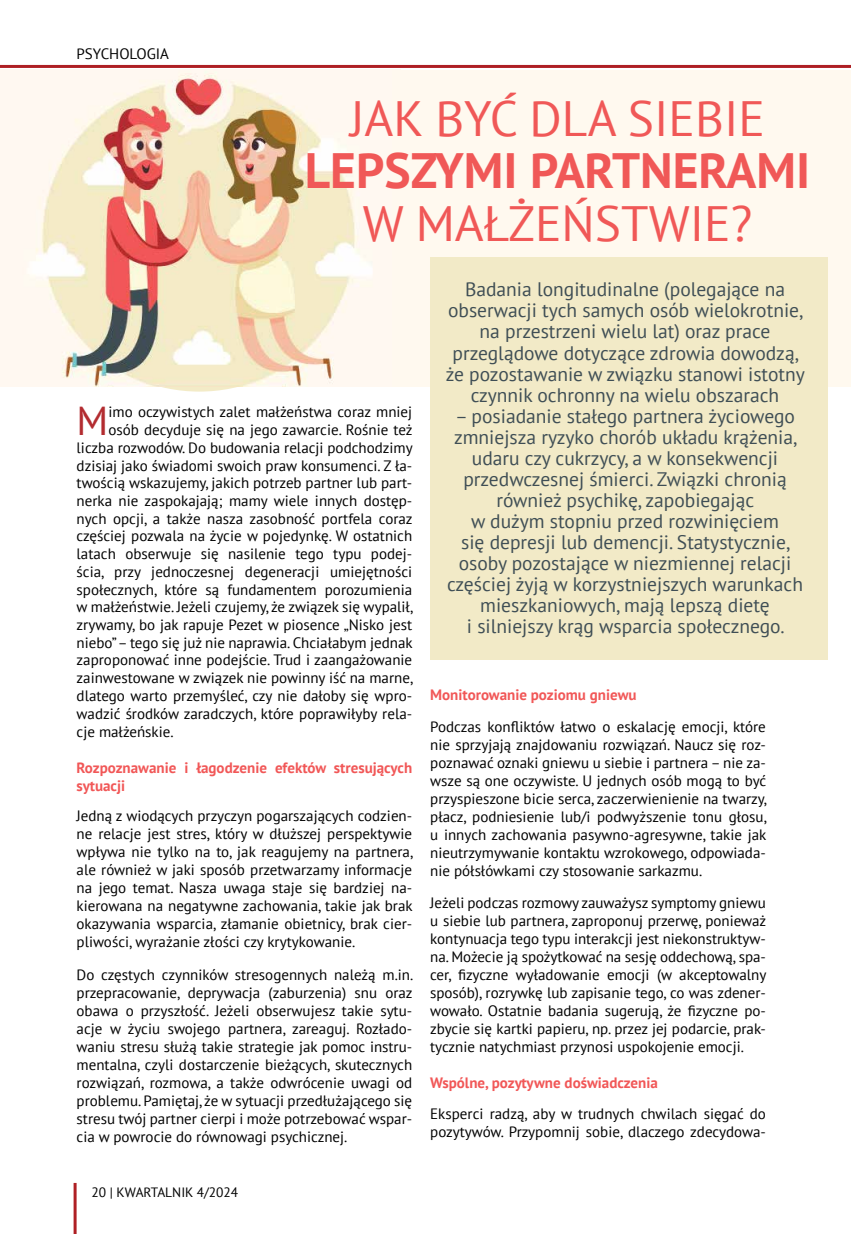
<style>
.page{position:relative;width:851px;height:1234px;background:#fff}
.page>*{position:absolute;margin:0;border:0;box-sizing:border-box;transform-origin:0 0}
.t1{font:49.5px "PT Sans";color:#f05857}
.t2{font:700 49.5px "PT Sans";color:#f05857}
.t3{font:40.35px "PT Sans";color:#b32c30}
.t4{font:19.5px/21px "PT Sans";color:#3f4e55;text-align:center}
.t5{font:15px/18px "PT Sans";color:#000;text-align:justify}
.t6{font:700 15px/18px "PT Sans";color:#f15757}
.t7{font:13.5px "PT Sans";color:#000}
</style>
<div class="page">
<hr style="left:0;top:65px;width:850px;height:3px;background:#ae1f24">
<hr style="left:74px;top:1182px;width:3px;height:51px;background:#af2024">
<img style="left:0;top:69px;width:400px;height:317px">
<div style="left:393px;top:70px;width:457px;height:316px;background:#fff9ef"></div>
<div style="left:430px;top:257px;width:397px;height:402px;background:#f2eac7"></div>
<p class="t5" style="left:77px;top:45px;width:94px">PSYCHOLOGIA</p>
<h1 class="t1" style="left:350px;top:86px;width:416px">JAK BYĆ DLA SIEBIE</h1>
<h1 class="t2" style="left:305px;top:138px;width:507px">LEPSZYMI PARTNERAMI</h1>
<h1 class="t1" style="left:363px;top:191px;width:391px">W MAŁŻEŃSTWIE?</h1>
<h2 class="t3" style="left:77px;top:395px;width:33px">M</h2>
<p class="t5" style="left:108px;top:402px;width:305px">imo oczywistych zalet małżeństwa coraz mniej</p>
<p class="t5" style="left:108px;top:420px;width:305px">osób decyduje się na jego zawarcie. Rośnie też</p>
<p class="t5" style="left:77px;top:438px;width:337px">liczba rozwodów. Do budowania relacji podchodzimy</p>
<p class="t5" style="left:77px;top:456px;width:337px">dzisiaj jako świadomi swoich praw konsumenci. Z ła-</p>
<p class="t5" style="left:77px;top:473px;width:337px">twością wskazujemy, jakich potrzeb partner lub part-</p>
<p class="t5" style="left:77px;top:491px;width:337px">nerka nie zaspokajają; mamy wiele innych dostęp-</p>
<p class="t5" style="left:77px;top:509px;width:337px">nych opcji, a także nasza zasobność portfela coraz</p>
<p class="t5" style="left:77px;top:526px;width:337px">częściej pozwala na życie w pojedynkę. W ostatnich</p>
<p class="t5" style="left:77px;top:544px;width:337px">latach obserwuje się nasilenie tego typu podej-</p>
<p class="t5" style="left:77px;top:562px;width:337px">ścia, przy jednoczesnej degeneracji umiejętności</p>
<p class="t5" style="left:77px;top:579px;width:337px">społecznych, które są fundamentem porozumienia</p>
<p class="t5" style="left:77px;top:597px;width:338px">w małżeństwie. Jeżeli czujemy, że związek się wypalił,</p>
<p class="t5" style="left:77px;top:615px;width:337px">zrywamy, bo jak rapuje Pezet w piosence „Nisko jest</p>
<p class="t5" style="left:77px;top:633px;width:337px">niebo” – tego się już nie naprawia. Chciałabym jednak</p>
<p class="t5" style="left:77px;top:650px;width:337px">zaproponować inne podejście. Trud i zaangażowanie</p>
<p class="t5" style="left:77px;top:668px;width:338px">zainwestowane w związek nie powinny iść na marne,</p>
<p class="t5" style="left:77px;top:686px;width:337px">dlatego warto przemyśleć, czy nie dałoby się wpro-</p>
<p class="t5" style="left:77px;top:703px;width:337px">wadzić środków zaradczych, które poprawiłyby rela-</p>
<p class="t5" style="left:77px;top:721px;width:99px">cje małżeńskie.</p>
<p class="t6" style="left:77px;top:757px;width:337px">Rozpoznawanie i łagodzenie efektów stresujących sytuacji</p>
<p class="t5" style="left:77px;top:805px;width:338px">Jedną z wiodących przyczyn pogarszających codzien&shy;ne relacje jest stres, który w dłuższej perspektywie wpływa nie tylko na to, jak reagujemy na partnera, ale również w jaki sposób przetwarzamy informacje na jego temat. Nasza uwaga staje się bardziej na&shy;kierowana na negatywne zachowania, takie jak brak okazywania wsparcia, złamanie obietnicy, brak cier&shy;pliwości, wyrażanie złości czy krytykowanie.</p>
<p class="t5" style="left:77px;top:964px;width:338px">Do częstych czynników stresogennych należą m.in. przepracowanie, deprywacja (zaburzenia) snu oraz obawa o przyszłość. Jeżeli obserwujesz takie sytu&shy;acje w życiu swojego partnera, zareaguj. Rozłado&shy;waniu stresu służą takie strategie jak pomoc instru&shy;mentalna, czyli dostarczenie bieżących, skutecznych rozwiązań, rozmowa, a także odwrócenie uwagi od problemu. Pamiętaj, że w sytuacji przedłużającego się stresu twój partner cierpi i może potrzebować wspar&shy;cia w powrocie do równowagi psychicznej.</p>
<p class="t7" style="left:91px;top:1182px;width:148px">20 | KWARTALNIK 4/2024</p>
<p class="t4" style="left:446px;top:278px;width:360px">Badania longitudinalne (polegające na obserwacji tych samych osób wielokrotnie, na przestrzeni wielu lat) oraz prace przeglądowe dotyczące zdrowia dowodzą, że pozostawanie w związku stanowi istotny czynnik ochronny na wielu obszarach</p>
<p class="t4" style="left:447px;top:404px;width:357px">– posiadanie stałego partnera życiowego zmniejsza ryzyko chorób układu krążenia, udaru czy cukrzycy, a w konsekwencji przedwczesnej śmierci. Związki chronią również psychikę, zapobiegając<br>w dużym stopniu przed rozwinięciem<br>się depresji lub demencji. Statystycznie, osoby pozostające w niezmiennej relacji częściej żyją w korzystniejszych warunkach mieszkaniowych, mają lepszą dietę<br>i silniejszy krąg wsparcia społecznego.</p>
<p class="t6" style="left:430px;top:685px;width:208px">Monitorowanie poziomu gniewu</p>
<p class="t5" style="left:430px;top:717px;width:338px">Podczas konfliktów łatwo o eskalację emocji, które nie sprzyjają znajdowaniu rozwiązań. Naucz się roz&shy;poznawać oznaki gniewu u siebie i partnera – nie za&shy;wsze są one oczywiste. U jednych osób mogą to być przyspieszone bicie serca, zaczerwienienie na twarzy, płacz, podniesienie lub/i podwyższenie tonu głosu, u innych zachowania pasywno-agresywne, takie jak nieutrzymywanie kontaktu wzrokowego, odpowiada&shy;nie półsłówkami czy stosowanie sarkazmu.</p>
<p class="t5" style="left:430px;top:892px;width:337px">Jeżeli podczas rozmowy zauważysz symptomy gniewu u siebie lub partnera, zaproponuj przerwę, ponieważ kontynuacja tego typu interakcji jest niekonstruktyw&shy;na. Możecie ją spożytkować na sesję oddechową, spa&shy;cer, fizyczne wyładowanie emocji (w akceptowalny sposób), rozrywkę lub zapisanie tego, co was zdener&shy;wowało. Ostatnie badania sugerują, że fizyczne po&shy;zbycie się kartki papieru, np. przez jej podarcie, prak&shy;tycznie natychmiast przynosi uspokojenie emocji.</p>
<p class="t6" style="left:430px;top:1072px;width:229px">Wspólne, pozytywne doświadczenia</p>
<p class="t5" style="left:430px;top:1104px;width:337px">Eksperci radzą, aby w trudnych chwilach sięgać do pozytywów. Przypomnij sobie, dlaczego zdecydowa-</p>
</div>
